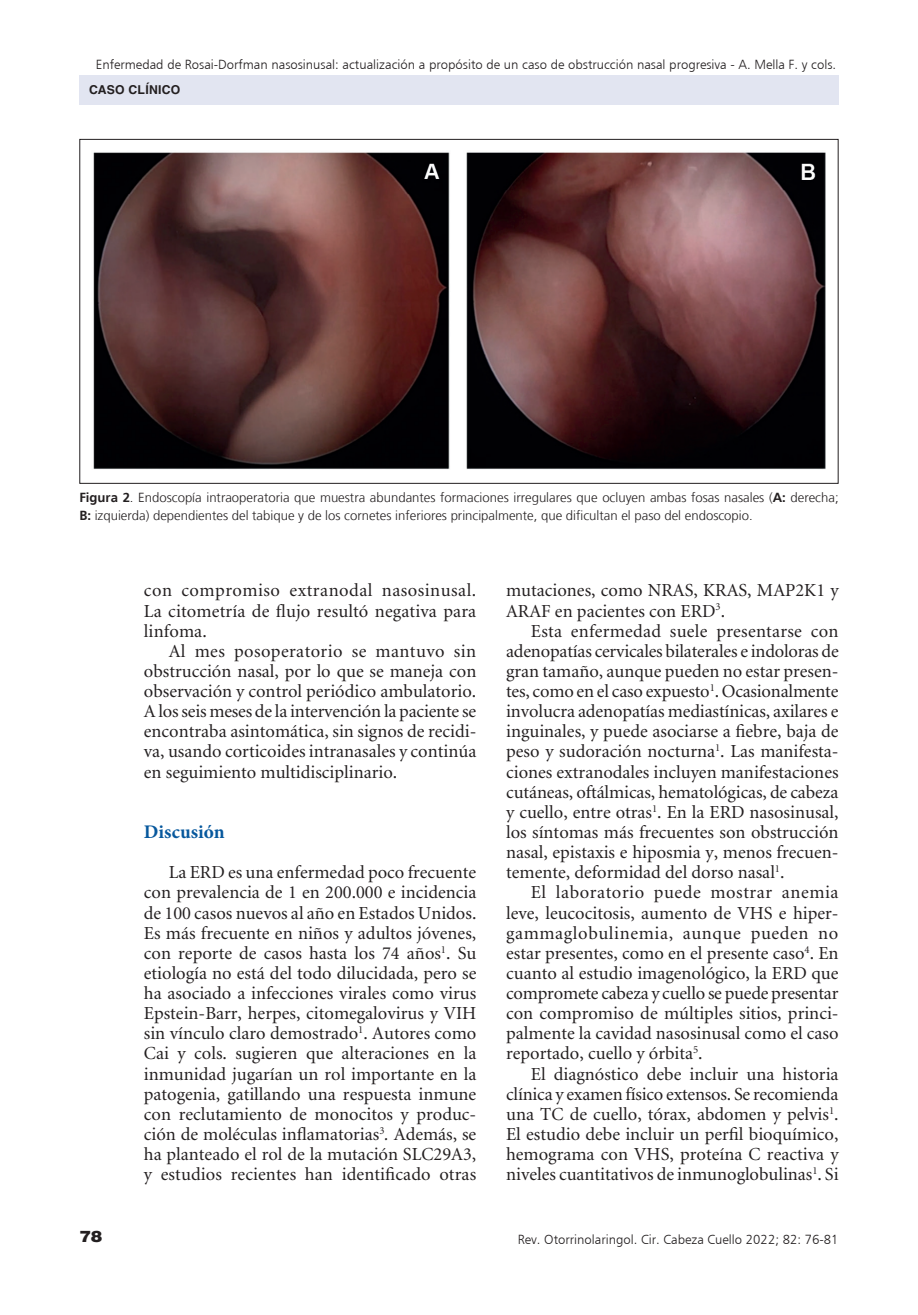
<style>
.page{position:relative;width:918px;height:1315px;background:#fff}
.page>*{position:absolute;margin:0;border:0;box-sizing:border-box;transform-origin:0 0}
.t1{font:700 19.25px "Minion Pro";color:#07589d}
.t2{font:18.38px/20.1px "Minion";color:#231f20;text-align:justify}
.t3{font:900 15.75px "Helvetica LT Std";color:#231f20;scale:1.1 1}
.t4{font:300 13.12px/17.5px "Frutiger LT";color:#231f20}
.t5{font:13.12px "Humanist 777 BT Light B";color:#231f20}
.t6{font:700 12.25px "Helvetica LT Std";color:#231f20}
.s1{font-weight:700}
.s2{font-style:italic}
</style>
<div class="page">
<div style="left:79px;top:75px;width:759px;height:30px;background:#e2e5f1"></div>
<img style="left:93px;top:152px;width:733px;height:318px">
<p class="t5" style="left:96px;top:56px;width:741px">Enfermedad de Rosai-Dorfman nasosinusal: actualización a propósito de un caso de obstrucción nasal progresiva - A. Mella F. y cols.</p>
<p class="t6" style="left:89px;top:82px;width:19px">Caso</p>
<p class="t6" style="left:129px;top:82px;width:17px">Clínico</p>
<p class="t4" style="left:79px;top:489px;width:761px"><span class="s1">Figura 2</span>. Endoscopía intraoperatoria que muestra abundantes formaciones irregulares que ocluyen ambas fosas nasales (<span class="s1">A:</span> derecha;<br><span class="s1">B:</span> izquierda) dependientes del tabique y de los cornetes inferiores principalmente, que dificultan el paso del endoscopio.</p>
<p class="t3" style="left:79px;top:1226px;width:23px">78</p>
<p class="t2" style="left:144px;top:581px;width:334px">con compromiso extranodal nasosinusal.<br>La citometría de flujo resultó negativa para linfoma.</p>
<p class="t2" style="left:144px;top:641px;width:334px;text-indent:25px">Al mes posoperatorio se mantuvo sin obstrucción nasal, por lo que se maneja con observación y control periódico ambulatorio.<br>A los seis meses de la intervención la paciente se encontraba asintomática, sin signos de recidi&shy;va, usando corticoides intranasales y continúa en seguimiento multidisciplinario.</p>
<p class="t1" style="left:144px;top:818px;width:82px">Discusión</p>
<p class="t2" style="left:144px;top:863px;width:334px;text-indent:25px">La ERD es una enfermedad poco frecuente con prevalencia de 1 en 200.000 e incidencia de 100 casos nuevos al año en Estados Unidos.<br>Es más frecuente en niños y adultos jóvenes, con reporte de casos hasta los 74 años<sup>1</sup>. Su etiología no está del todo dilucidada, pero se ha asociado a infecciones virales como virus Epstein-Barr, herpes, citomegalovirus y VIH sin vínculo claro demostrado<sup>1</sup>. Autores como Cai y cols. sugieren que alteraciones en la inmunidad jugarían un rol importante en la patogenia, gatillando una respuesta inmune con reclutamiento de monocitos y produc&shy;ción de moléculas inflamatorias<sup>3</sup><span class="s2">.</span> Además, se ha planteado el rol de la mutación SLC29A3, y estudios recientes han identificado otras</p>
<p class="t2" style="left:506px;top:581px;width:334px">mutaciones, como NRAS, KRAS, MAP2K1 y<br>ARAF en pacientes con ERD<sup>3</sup>.</p>
<p class="t2" style="left:506px;top:621px;width:334px;text-indent:25px">Esta enfermedad suele presentarse con adenopatías cervicales bilaterales e indoloras de gran tamaño, aunque pueden no estar presen&shy;tes, como en el caso expuesto<sup>1</sup>. Ocasionalmente involucra adenopatías mediastínicas, axilares e inguinales, y puede asociarse a fiebre, baja de peso y sudoración nocturna<sup>1</sup>. Las manifesta&shy;ciones extranodales incluyen manifestaciones cutáneas, oftálmicas, hematológicas, de cabeza y cuello, entre otras<sup>1</sup>. En la ERD nasosinusal, los síntomas más frecuentes son obstrucción nasal, epistaxis e hiposmia y, menos frecuen&shy;temente, deformidad del dorso nasal<sup>1</sup>.</p>
<p class="t2" style="left:506px;top:883px;width:334px;text-indent:25px">El laboratorio puede mostrar anemia leve, leucocitosis, aumento de VHS e hiper&shy;gammaglobulinemia, aunque pueden no estar presentes, como en el presente caso<sup>4</sup>. En cuanto al estudio imagenológico, la ERD que compromete cabeza y cuello se puede presentar con compromiso de múltiples sitios, princi&shy;palmente la cavidad nasosinusal como el caso reportado, cuello y órbita<sup>5</sup>.</p>
<p class="t2" style="left:506px;top:1064px;width:334px;text-indent:25px">El diagnóstico debe incluir una historia clínica y examen físico extensos. Se recomienda una TC de cuello, tórax, abdomen y pelvis<sup>1</sup>.<br>El estudio debe incluir un perfil bioquímico, hemograma con VHS, proteína C reactiva y niveles cuantitativos de inmunoglobulinas<sup>1</sup>. Si</p>
<p class="t5" style="left:518px;top:1231px;width:322px">Rev. Otorrinolaringol. Cir. Cabeza Cuello 2022; 82: 76-81</p>
</div>
